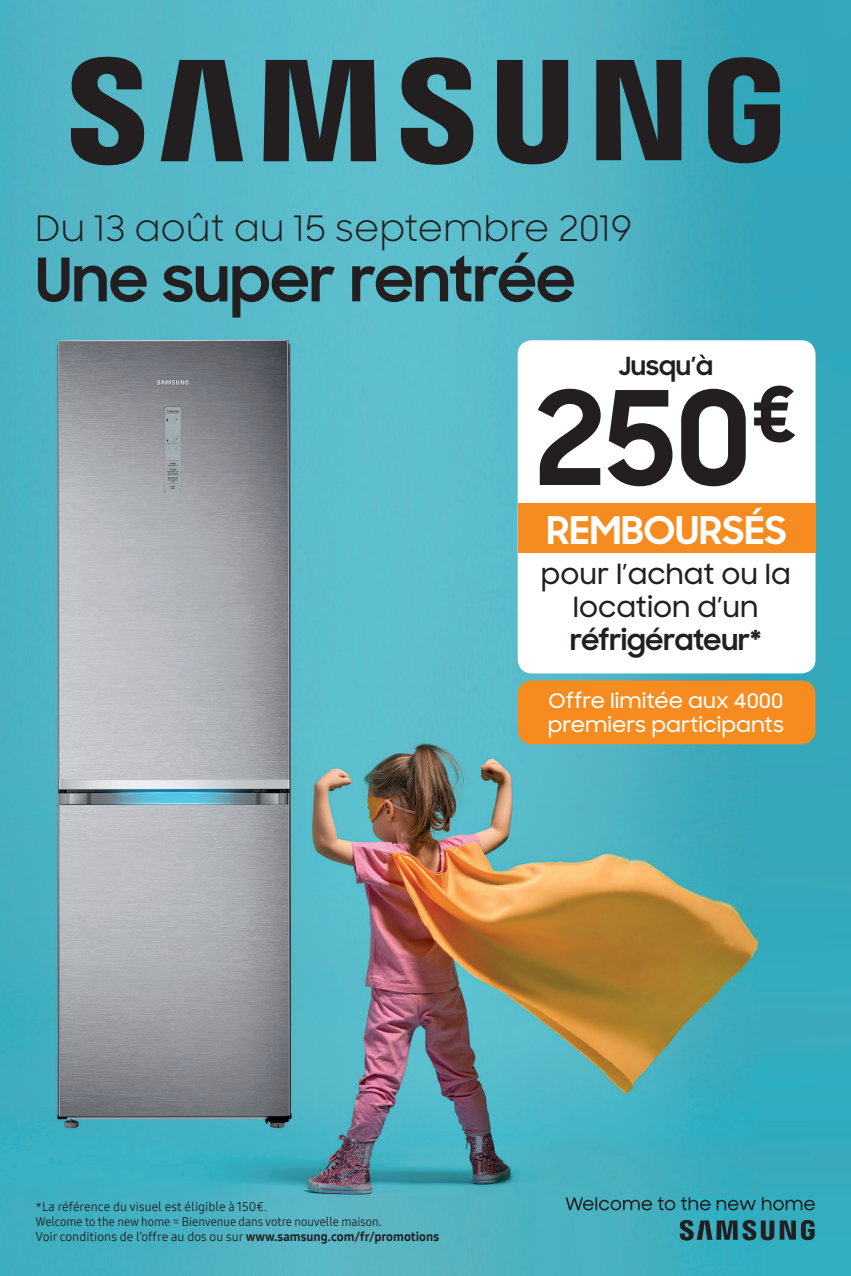
<style>
.page{position:relative;width:851px;height:1276px;background:#fff}
.page>*{position:absolute;margin:0;border:0;box-sizing:border-box;transform-origin:0 0}
.t1{font:700 130px "Samsung Sharp Sans";color:#231f20}
.t2{font:700 60px "Samsung Sharp Sans";color:#231f20}
.t3{font:700 38.25px "Samsung Sharp Sans";color:#fff}
.t4{font:35px "Samsung Sharp Sans";color:#231f20}
.t5{font:500 27.5px/33px "Samsung Sharp Sans";color:#231f20;text-align:center}
.t6{font:700 27.5px "Samsung Sharp Sans";color:#231f20}
.t7{font:700 25px "Samsung Sharp Sans";color:#231f20}
.t8{font:500 20px/24px "Samsung Sharp Sans";color:#fff}
.t9{font:12.5px "Samsung One 400";color:#231f20}
.t10{font:12.5px "Samsung One 400 C";color:#231f20}
.s1{font-family:"Samsung One 800"}
</style>
<div class="page">
<img style="left:0;top:0;width:850px;height:1276px">
<svg style="left:71px;top:57px;width:709px;height:108px;background:#38646c"></svg>
<svg style="left:679px;top:1220px;width:135px;height:20px;background:#2a5f68"></svg>
<svg style="left:565px;top:1197px;width:249px;height:13px;background:#348692"></svg>
<div style="left:517px;top:340px;width:298px;height:333px;background:#fff;border-radius:14px"></div>
<div style="left:517px;top:503px;width:298px;height:50px;background:#f68b1f"></div>
<div style="left:517px;top:680px;width:298px;height:64px;background:#f68b1f;border-radius:14px"></div>
<h3 class="t4" style="left:35px;top:204px;width:598px">Du 13 août au 15 septembre 2019</h3>
<h2 class="t2" style="left:35px;top:235px;width:541px">Une super rentrée</h2>
<h3 class="t7" style="left:618px;top:347px;width:96px">Jusqu’à</h3>
<h1 class="t1" style="left:535px;top:342px;width:263px">250<sup>€</sup></h1>
<h3 class="t3" style="left:546px;top:502px;width:241px">REMBOURSÉS</h3>
<h3 class="t5" style="left:540px;top:556px;width:251px">pour l’achat ou la location d’un</h3>
<h3 class="t6" style="left:570px;top:620px;width:192px">réfrigérateur*</h3>
<h3 class="t8" style="left:547px;top:687px;width:238px">Offre limitée aux 4000 premiers participants</h3>
<p class="t9" style="left:35px;top:1197px;width:233px">*La référence du visuel est éligible à 150€.</p>
<p class="t10" style="left:35px;top:1212px;width:347px">Welcome to the new home = Bienvenue dans votre nouvelle maison.</p>
<p class="t9" style="left:35px;top:1227px;width:405px">Voir conditions de l’offre au dos ou sur <span class="s1">www.samsung.com/fr/promotions</span></p>
</div>
